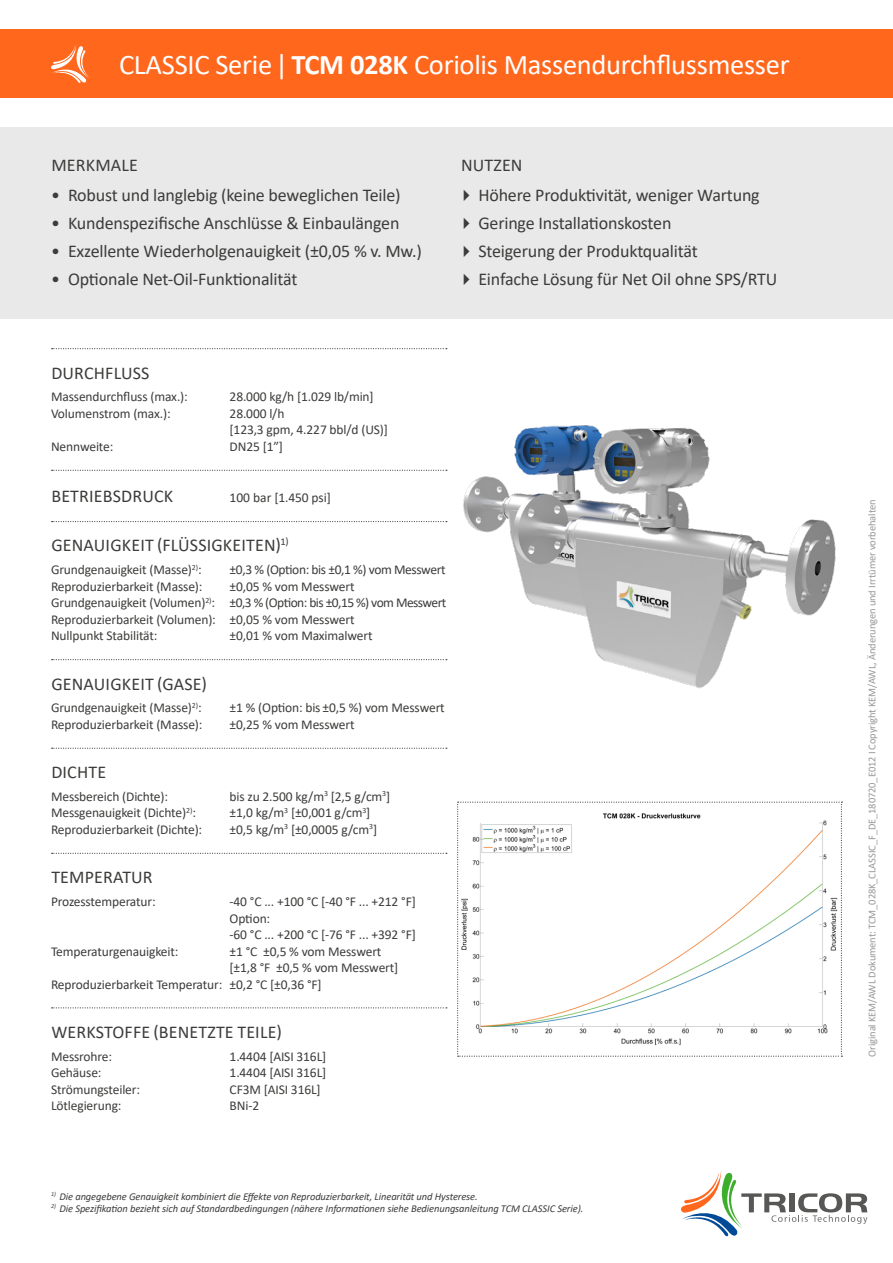
<style>
.page{position:relative;width:893px;height:1263px;background:#fff}
.page>*{position:absolute;margin:0;border:0;box-sizing:border-box;transform-origin:0 0}
.t1{font:28.5px "Calibri";letter-spacing:-.01em;color:#fff}
.t2{font:18px/28px "Calibri";letter-spacing:-.01em;color:#3c3c3b}
.t3{font:18px "Calibri";letter-spacing:.01em;color:#3c3c3b}
.t4{font:13.5px/16.5px "Calibri";letter-spacing:-.01em;color:#3c3c3b}
.t5{font:13.5px "Calibri";letter-spacing:-.03em;color:#3c3c3b}
.t6{font:italic 10.5px "Calibri";letter-spacing:-.01em;color:#3c3c3b}
.t7{font:10.5px "Calibri";letter-spacing:-.01em;color:#999898}
.s1{font-weight:700}
</style>
<div class="page">
<div style="left:0;top:128px;width:893px;height:191px;background:#e9e9e9"></div>
<svg style="left:681px;top:1170px;width:186px;height:67px"></svg>
<div style="left:0;top:30px;width:893px;height:68px;background:#ff671d"></div>
<svg style="left:51px;top:45px;width:38px;height:38px"></svg>
<img style="left:463px;top:425px;width:373px;height:264px">
<svg style="left:457px;top:801px;width:385px;height:256px"></svg>
<svg style="left:52px;top:348px;width:395px;height:1px"></svg>
<svg style="left:52px;top:470px;width:395px;height:1px"></svg>
<svg style="left:52px;top:521px;width:395px;height:1px"></svg>
<svg style="left:52px;top:659px;width:395px;height:1px"></svg>
<svg style="left:52px;top:748px;width:395px;height:1px"></svg>
<svg style="left:52px;top:853px;width:395px;height:1px"></svg>
<svg style="left:52px;top:1007px;width:395px;height:1px"></svg>
<h1 class="t1" style="left:119px;top:45px;width:672px">CLASSIC Serie | <span class="s1">TCM 028K</span> Coriolis Massendurchflussmesser</h1>
<h2 class="t3" style="left:51px;top:152px;width:88px">MERKMALE</h2>
<h2 class="t2" style="left:51px;top:181px;width:351px">• Robust und langlebig (keine beweglichen Teile)</h2>
<h2 class="t2" style="left:51px;top:209px;width:350px">• Kundenspezifische Anschlüsse &amp; Einbaulängen</h2>
<h2 class="t2" style="left:51px;top:237px;width:372px">• Exzellente Wiederholgenauigkeit (±0,05 % v. Mw.)</h2>
<h2 class="t2" style="left:51px;top:265px;width:248px">• Optionale Net-Oil-Funktionalität</h2>
<h2 class="t2" style="left:478px;top:149px;width:283px;line-height:30.2px;text-indent:-17px">NUTZEN<br>Höhere Produktivität, weniger Wartung</h2>
<h2 class="t2" style="left:478px;top:209px;width:300px">Geringe Installationskosten<br>Steigerung der Produktqualität<br>Einfache Lösung für Net Oil ohne SPS/RTU</h2>
<h2 class="t3" style="left:51px;top:360px;width:100px">DURCHFLUSS</h2>
<p class="t4" style="left:51px;top:388px;width:138px">Massendurchfluss (max.):</p>
<p class="t4" style="left:230px;top:388px;width:146px">28.000 kg/h [1.029 lb/min]</p>
<p class="t4" style="left:51px;top:405px;width:121px">Volumenstrom (max.):</p>
<p class="t4" style="left:230px;top:405px;width:160px">28.000 l/h<br>[123,3 gpm, 4.227 bbl/d (US)]</p>
<p class="t4" style="left:51px;top:438px;width:64px">Nennweite:</p>
<p class="t4" style="left:230px;top:438px;width:55px">DN25 [1”]</p>
<h2 class="t3" style="left:51px;top:484px;width:123px">BETRIEBSDRUCK</h2>
<p class="t4" style="left:230px;top:489px;width:103px">100 bar [1.450 psi]</p>
<h2 class="t3" style="left:51px;top:533px;width:239px">GENAUIGKEIT (FLÜSSIGKEITEN)<sup>1)</sup></h2>
<p class="t4" style="left:51px;top:561px;width:152px">Grundgenauigkeit (Masse)<sup>2)</sup>:</p>
<p class="t5" style="left:230px;top:560px;width:217px">±0,3 % (Option: bis ±0,1 %) vom Messwert</p>
<p class="t4" style="left:51px;top:578px;width:153px">Reproduzierbarkeit (Masse):</p>
<p class="t4" style="left:51px;top:578px;width:397px;text-indent:179px">±0,05 % vom Messwert Grundgenauigkeit (Volumen)<sup>2)</sup>: ±0,3 % (Option: bis ±0,15 %) vom Messwert Reproduzierbarkeit (Volumen): ±0,05 % vom Messwert<br>Nullpunkt Stabilität:</p>
<p class="t4" style="left:230px;top:627px;width:144px">±0,01 % vom Maximalwert</p>
<h2 class="t3" style="left:51px;top:671px;width:157px">GENAUIGKEIT (GASE)</h2>
<p class="t4" style="left:51px;top:699px;width:152px">Grundgenauigkeit (Masse)<sup>2)</sup>:</p>
<p class="t4" style="left:230px;top:699px;width:217px">±1 % (Option: bis ±0,5 %) vom Messwert</p>
<p class="t4" style="left:51px;top:716px;width:153px">Reproduzierbarkeit (Masse):</p>
<p class="t4" style="left:230px;top:716px;width:126px">±0,25 % vom Messwert</p>
<h2 class="t2" style="left:51px;top:758px;width:56px">DICHTE</h2>
<p class="t4" style="left:51px;top:788px;width:119px">Messbereich (Dichte):</p>
<p class="t4" style="left:230px;top:788px;width:162px">bis zu 2.500 kg/m<sup>3</sup> [2,5 g/cm<sup>3</sup>]</p>
<p class="t4" style="left:51px;top:804px;width:146px">Messgenauigkeit (Dichte)<sup>2)</sup>:</p>
<p class="t4" style="left:230px;top:804px;width:142px">±1,0 kg/m<sup>3</sup> [±0,001 g/cm<sup>3</sup>]</p>
<p class="t4" style="left:51px;top:821px;width:153px">Reproduzierbarkeit (Dichte):</p>
<p class="t4" style="left:230px;top:821px;width:149px">±0,5 kg/m<sup>3</sup> [±0,0005 g/cm<sup>3</sup>]</p>
<h2 class="t3" style="left:51px;top:865px;width:103px">TEMPERATUR</h2>
<p class="t4" style="left:51px;top:893px;width:106px">Prozesstemperatur:</p>
<p class="t4" style="left:230px;top:893px;width:188px">-40 °C ... +100 °C [-40 °F ... +212 °F]<br>Option:<br>-60 °C ... +200 °C [-76 °F ... +392 °F]</p>
<p class="t4" style="left:51px;top:942px;width:129px">Temperaturgenauigkeit:</p>
<p class="t4" style="left:230px;top:942px;width:153px">±1 °C ±0,5 % vom Messwert</p>
<p class="t4" style="left:230px;top:959px;width:170px">[±1,8 °F ±0,5 % vom Messwert]</p>
<p class="t4" style="left:51px;top:975px;width:272px">Reproduzierbarkeit Temperatur: ±0,2 °C [±0,36 °F]</p>
<h2 class="t3" style="left:51px;top:1019px;width:232px">WERKSTOFFE (BENETZTE TEILE)</h2>
<p class="t4" style="left:51px;top:1047px;width:63px">Messrohre:</p>
<p class="t4" style="left:230px;top:1047px;width:98px">1.4404 [AISI 316L]</p>
<p class="t4" style="left:51px;top:1064px;width:52px">Gehäuse:</p>
<p class="t4" style="left:230px;top:1064px;width:98px">1.4404 [AISI 316L]</p>
<p class="t4" style="left:51px;top:1080px;width:91px">Strömungsteiler:</p>
<p class="t4" style="left:230px;top:1080px;width:93px">CF3M [AISI 316L]</p>
<p class="t4" style="left:51px;top:1097px;width:72px">Lötlegierung:</p>
<p class="t4" style="left:230px;top:1097px;width:31px">BNi-2</p>
<p class="t6" style="left:51px;top:1189px;width:428px"><sup>1)</sup> Die angegebene Genauigkeit kombiniert die Effekte von Reproduzierbarkeit, Linearität und Hysterese.</p>
<p class="t6" style="left:51px;top:1201px;width:534px"><sup>2)</sup> Die Spezifikation bezieht sich auf Standardbedingungen (nähere Informationen siehe Bedienungsanleitung TCM CLASSIC Serie).</p>
<p class="t7" style="left:865px;top:1057px;width:559px;rotate:-90deg">Original KEM/AWL Dokument: TCM_028K_CLASSIC_F_DE_180720_E012 I Copyright KEM/AWL, Änderungen und Irrtümer vorbehalten</p>
</div>
